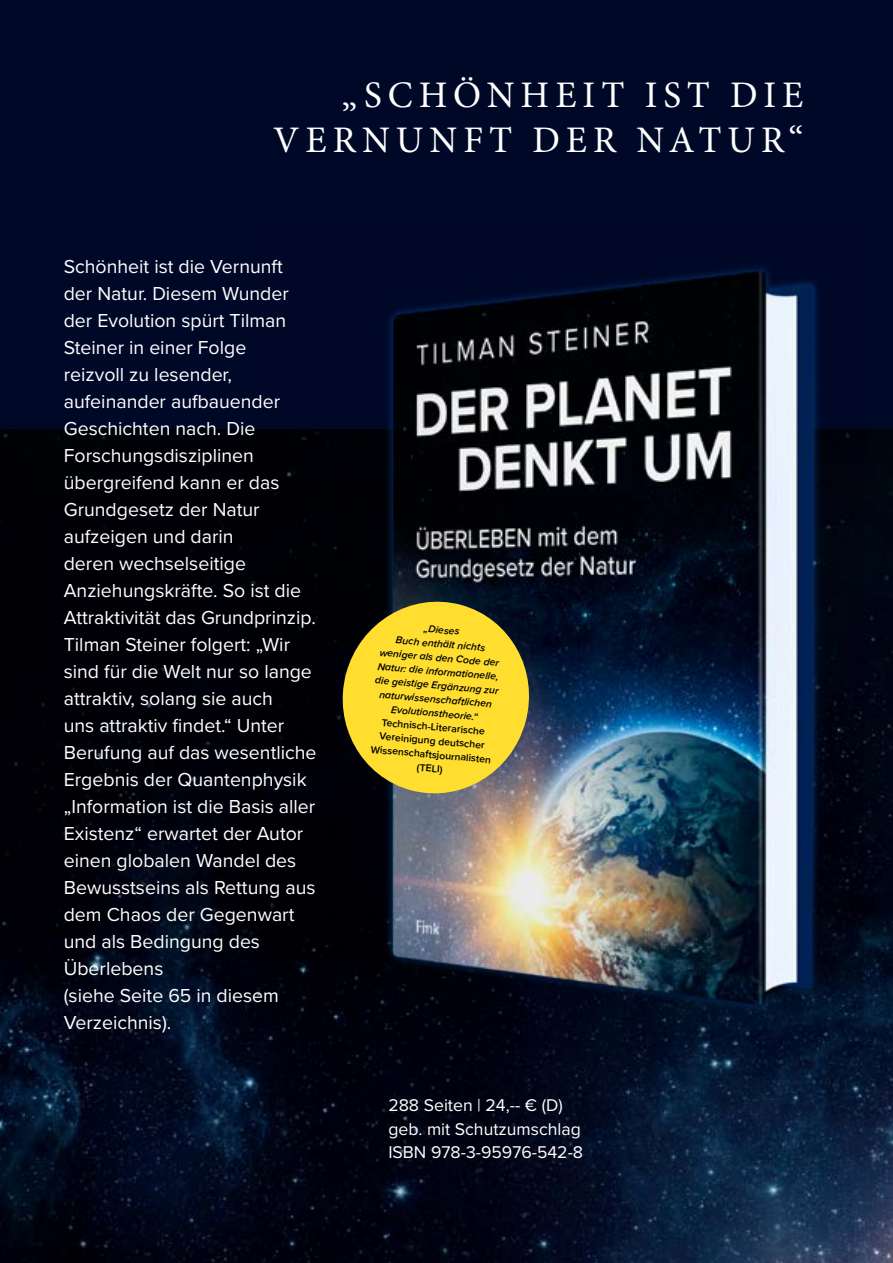
<style>
.page{position:relative;width:893px;height:1263px;background:#000828}
.page>*{position:absolute;margin:0;border:0;box-sizing:border-box;transform-origin:0 0}
.t1{font:37.5px/45px "Minion Pro";letter-spacing:.16em;color:#fff;text-align:right}
.t2{font:19.5px/27px "Proxima Nova";color:#fff}
.t3{font:17.55px/23.5px "Proxima Nova";color:#fff}
.t4{font:italic 600 10.35px/14px "Proxima Nova";color:#000;text-align:center}
.t5{font:600 10.35px/14px "Proxima Nova";color:#000;text-align:center}
</style>
<div class="page">
<img style="left:0;top:429px;width:893px;height:834px">
<img style="left:251px;top:266px;width:612px;height:782px">
<svg style="left:332px;top:591px;width:207px;height:212px;background:#ae9a2f"></svg>
<h1 class="t1" style="left:273px;top:73px;width:532px">„SCHÖNHEIT IST DIE<br>VERNUNFT DER NATUR“</h1>
<p class="t2" style="left:64px;top:252px;width:254px">Schönheit ist die Vernunft<br>der Natur. Diesem Wunder der Evolution spürt Tilman<br>Steiner in einer Folge<br>reizvoll zu lesender, aufeinander aufbauender<br>Geschichten nach. Die<br>Forschungsdisziplinen übergreifend kann er das<br>Grundgesetz der Natur aufzeigen und darin<br>deren wechselseitige<br>Anziehungskräfte. So ist die<br>Attraktivität das Grundprinzip.<br>Tilman Steiner folgert: „Wir sind für die Welt nur so lange attraktiv, solang sie auch<br>uns attraktiv findet.“ Unter<br>Berufung auf das wesentliche<br>Ergebnis der Quantenphysik „Information ist die Basis aller<br>Existenz“ erwartet der Autor einen globalen Wandel des<br>Bewusstseins als Rettung aus dem Chaos der Gegenwart und als Bedingung des<br>Überlebens<br>(siehe Seite 65 in diesem<br>Verzeichnis).</p>
<p class="t4" style="left:381px;top:618px;width:125px;rotate:5deg">„Dieses<br>Buch enthält nichts weniger als den Code der<br>Natur: die informationelle, die geistige Ergänzung zur naturwissenschaftlichen<br>Evolutionstheorie.“</p>
<p class="t5" style="left:374px;top:714px;width:122px;rotate:5deg">Technisch-Literarische<br>Vereinigung deutscher<br>Wissenschaftsjournalisten (TELI)</p>
<p class="t3" style="left:388px;top:1093px;width:196px">288 Seiten | 24,-- € (D) geb. mit Schutzumschlag<br>ISBN 978-3-95976-542-8</p>
</div>
